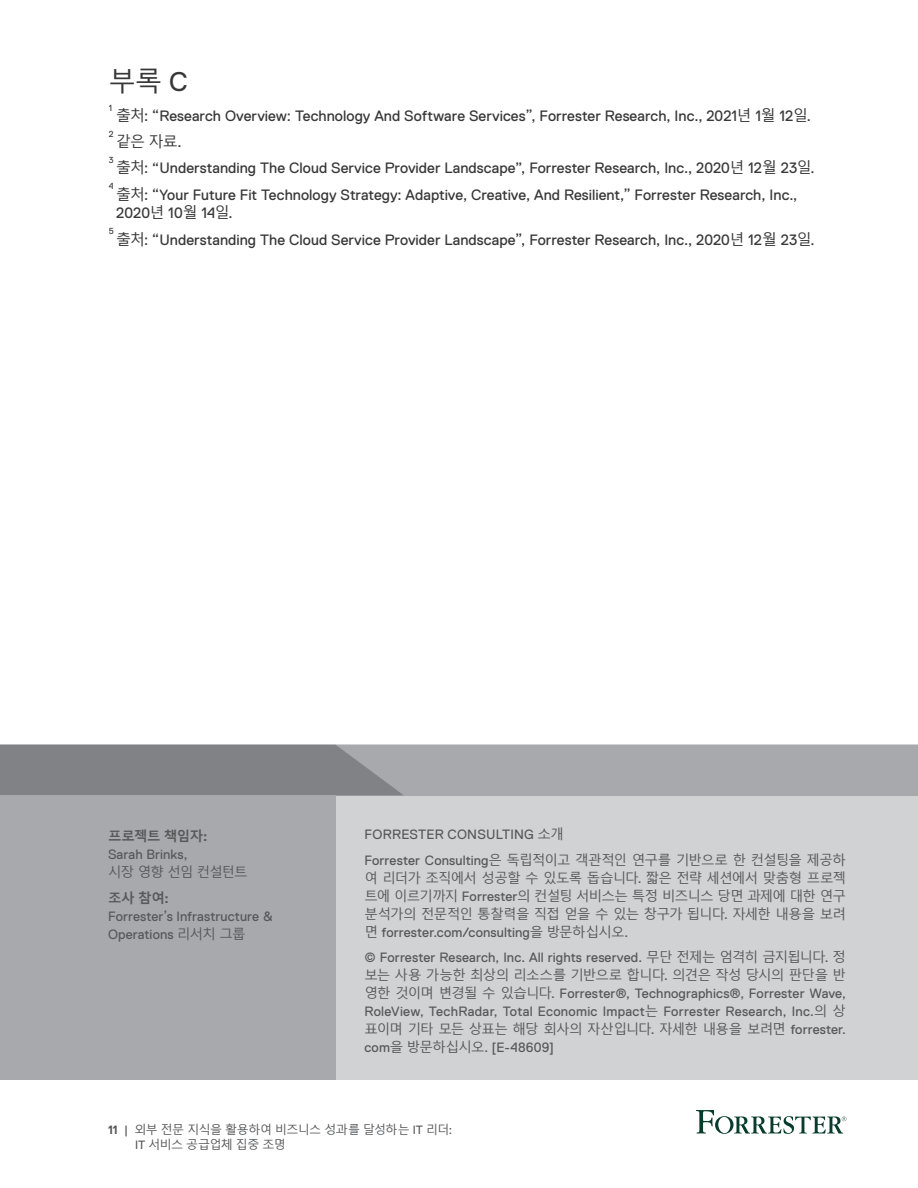
<style>
.page{position:relative;width:918px;height:1188px;background:#fff}
.page>*{position:absolute;margin:0;border:0;box-sizing:border-box;transform-origin:0 0}
.Heading_2{font:27px "Malgun Gothic";color:#383839}
.Endnotes{font:15px/18.8px "Dell Replica";letter-spacing:.005em;color:#383839}
.Endnotes-2{font:15px "Malgun Gothic";color:#383839}
.Disclosures{font:13.5px/18px "Dell Replica";letter-spacing:.01em;color:#57585a}
.Disclosures-2{font:13.5px/18px "Malgun Gothic";letter-spacing:-.055em;color:#57585a;text-align:justify}
.t1{font:12px/15.1px "Malgun Gothic";letter-spacing:-.055em;color:#57585a}
.Endnotes-3{font:8.7px "Dell Replica";color:#383839}
.s1{font-family:"Dell Replica"}
.s2{font-family:"Malgun Gothic"}
.s3{font-family:"Malgun Gothic";font-weight:700}
.s4{font-weight:700}
.s5{font-family:"Dell Replica";font-weight:700}
</style>
<div class="page">
<svg style="left:696px;top:1110px;width:150px;height:24px"></svg>
<div style="left:0;top:745px;width:918px;height:335px;background:#d1d2d4"></div>
<div style="left:0;top:745px;width:918px;height:50px;background:#a8a9ad"></div>
<svg style="left:0;top:745px;width:403px;height:50px;background:#838588"></svg>
<div style="left:0;top:795px;width:336px;height:285px;background:#a8a9ad"></div>
<h3 class="Heading_2" style="left:109px;top:66px;width:80px">부록 <span class="s1">C</span></h3>
<p class="Endnotes-3" style="left:109px;top:103px;width:5px">1</p>
<p class="Endnotes" style="left:116px;top:106px;width:696px"><span class="s2">출처</span>: “Research Overview: Technology And Software Services”, Forrester Research, Inc., 2021<span class="s2">년</span> 1<span class="s2">월</span> 12<span class="s2">일</span>.</p>
<p class="Endnotes-3" style="left:109px;top:129px;width:6px">2</p>
<p class="Endnotes-2" style="left:116px;top:133px;width:67px">같은 자료<span class="s1">.</span></p>
<p class="Endnotes-3" style="left:109px;top:155px;width:6px">3</p>
<p class="Endnotes" style="left:116px;top:159px;width:700px"><span class="s2">출처</span>: “Understanding The Cloud Service Provider Landscape”, Forrester Research, Inc., 2020<span class="s2">년</span> 12<span class="s2">월</span> 23<span class="s2">일</span>.</p>
<p class="Endnotes-3" style="left:109px;top:181px;width:6px">4</p>
<p class="Endnotes" style="left:116px;top:185px;width:683px"><span class="s2">출처</span>: “Your Future Fit Technology Strategy: Adaptive, Creative, And Resilient,” Forrester Research, Inc.,<br>2020<span class="s2">년</span> 10<span class="s2">월</span> 14<span class="s2">일</span>.</p>
<p class="Endnotes-3" style="left:109px;top:226px;width:7px">5</p>
<p class="Endnotes" style="left:116px;top:230px;width:700px"><span class="s2">출처</span>: “Understanding The Cloud Service Provider Landscape”, Forrester Research, Inc., 2020<span class="s2">년</span> 12<span class="s2">월</span> 23<span class="s2">일</span>.</p>
<p class="Disclosures" style="left:108px;top:827px;width:141px"><span class="s3">프로젝트 책임자</span><span class="s4">:<br></span>Sarah Brinks,<br><span class="s2">시장 영향 선임 컨설턴트</span></p>
<p class="Disclosures" style="left:108px;top:889px;width:166px"><span class="s3">조사 참여</span><span class="s4">:<br></span>Forrester’s Infrastructure &amp;<br>Operations <span class="s2">리서치 그룹</span></p>
<p class="Disclosures" style="left:365px;top:826px;width:201px">FORRESTER CONSULTING <span class="s2">소개</span></p>
<p class="Disclosures-2" style="left:364px;top:851px;width:483px"><span class="s1">Forrester Consulting</span>은 독립적이고 객관적인 연구를 기반으로 한 컨설팅을 제공하 여 리더가 조직에서 성공할 수 있도록 돕습니다<span class="s1">.</span> 짧은 전략 세션에서 맞춤형 프로젝 트에 이르기까지 <span class="s1">Forrester</span>의 컨설팅 서비스는 특정 비즈니스 당면 과제에 대한 연구 분석가의 전문적인 통찰력을 직접 얻을 수 있는 창구가 됩니다<span class="s1">.</span> 자세한 내용을 보려 면 <span class="s1">forrester.com/consulting</span>을 방문하십시오<span class="s1">.</span></p>
<p class="Disclosures" style="left:364px;top:949px;width:483px;text-align:justify">© Forrester Research, Inc. All rights reserved. <span class="s2">무단 전제는 엄격히 금지됩니다</span>. <span class="s2">정 보는 사용 가능한 최상의 리소스를 기반으로 합니다</span>. <span class="s2">의견은 작성 당시의 판단을 반 영한 것이며 변경될 수 있습니다</span>. Forrester®, Technographics®, Forrester Wave, RoleView, TechRadar, Total Economic Impact<span class="s2">는</span> Forrester Research, Inc.<span class="s2">의 상 표이며 기타 모든 상표는 해당 회사의 자산입니다</span>. <span class="s2">자세한 내용을 보려면</span> forrester. com<span class="s2">을 방문하십시오</span>. [E-48609]</p>
<p class="t1" style="left:135px;top:1122px;width:319px;text-indent:-27px"><span class="s5">11</span> <span class="s1">|</span> 외부 전문 지식을 활용하여 비즈니스 성과를 달성하는 <span class="s1">IT</span> 리더<span class="s1">:<br>IT</span> 서비스 공급업체 집중 조명</p>
</div>
